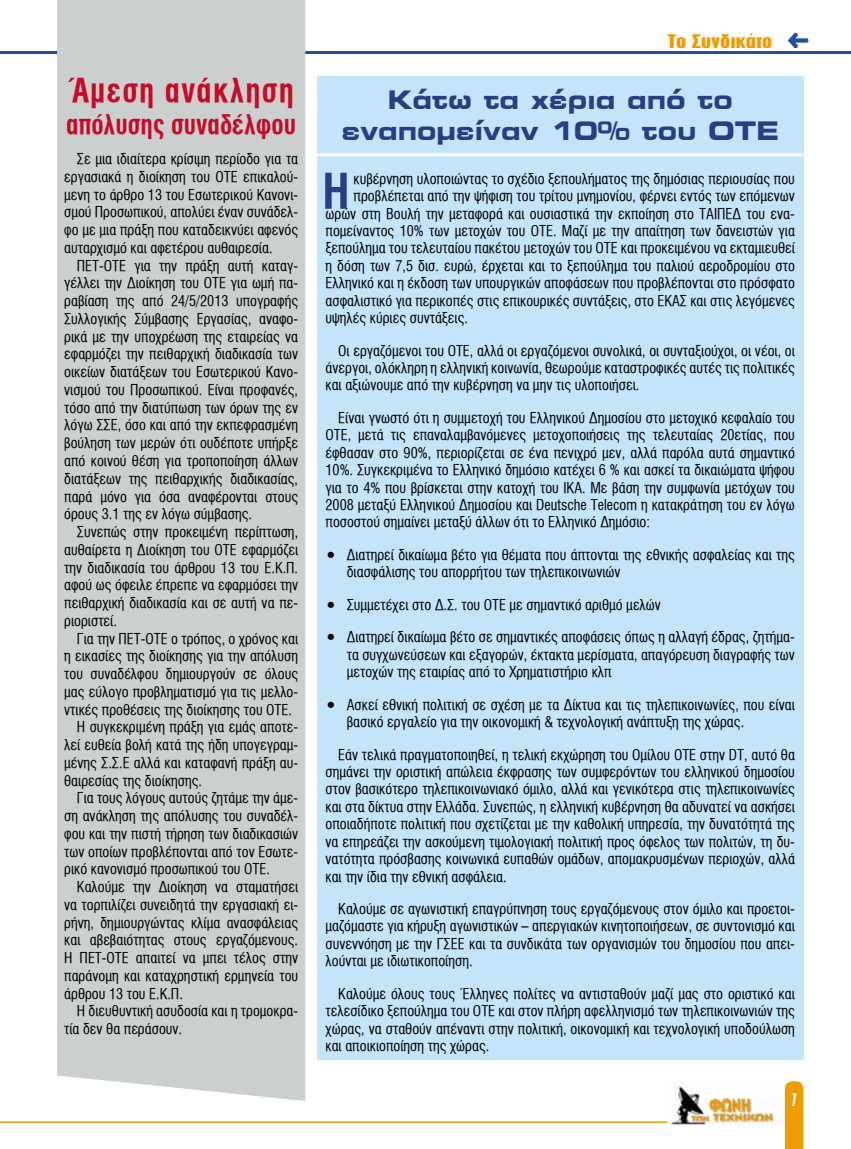
<style>
.page{position:relative;width:851px;height:1149px;background:#fff}
.page>*{position:absolute;margin:0;border:0;box-sizing:border-box;transform-origin:0 0}
.t1{font:47.85px "UB Helvetica Cond Bold";color:#263e82}
.t2{font:33px "UB Helvetica Cond Bold";letter-spacing:.04em;color:#c60a27}
.t3{font:700 27px/31.2px "PF Euroset";color:#263e82;text-align:center;scale:.89 1}
.t4{font:27px "UB Helvetica Cond Bold";color:#c60a27}
.t5{font:800 19.5px "CF Eteocles";color:#ee9c00;scale:1.2 1}
.t6{font:15.6px "CF Compacta BT Roman";color:#fff}
.t7{font:15px/17.4px "UB Helvetica Cond";color:#000;text-align:justify}
</style>
<div class="page">
<svg style="left:787px;top:33px;width:21px;height:15px"></svg>
<hr style="left:0;top:52px;width:850px;height:2px;background:#215298">
<svg style="left:784px;top:1081px;width:19px;height:67px"></svg>
<hr style="left:0;top:1120px;width:667px;height:2px;background:#ee9c00">
<img style="left:666px;top:1082px;width:113px;height:42px">
<div style="left:317px;top:76px;width:486px;height:983px;background:#c3e4f9"></div>
<div style="left:57px;top:0;width:248px;height:1100px;background:#cbd0cf"></div>
<hr style="left:317px;top:153px;width:486px;height:3px;background:#fff">
<h2 class="t2" style="left:68px;top:72px;width:227px">Άμεση ανάκληση</h2>
<h3 class="t4" style="left:66px;top:109px;width:231px">απόλυσης συναδέλφου</h3>
<p class="t7" style="left:64px;top:150px;width:235px;text-indent:13px">Σε μια ιδιαίτερα κρίσιμη περίοδο για τα εργασιακά η διοίκηση του ΟΤΕ επικαλού&shy;μενη το άρθρο 13 του Εσωτερικού Κανονι&shy;σμού Προσωπικού, απολύει έναν συνάδελ&shy;φο με μια πράξη που καταδεικνύει αφενός αυταρχισμό και αφετέρου αυθαιρεσία.</p>
<p class="t7" style="left:64px;top:257px;width:235px;text-indent:13px">ΠΕΤ-ΟΤΕ για την πράξη αυτή καταγ&shy;γέλλει την Διοίκηση του ΟΤΕ για ωμή πα&shy;ραβίαση της από 24/5/2013 υπογραφής Συλλογικής Σύμβασης Εργασίας, αναφο&shy;ρικά με την υποχρέωση της εταιρείας να εφαρμόζει την πειθαρχική διαδικασία των οικείων διατάξεων του Εσωτερικού Κανο&shy;νισμού του Προσωπικού. Είναι προφανές, τόσο από την διατύπωση των όρων της εν λόγω ΣΣΕ, όσο και από την εκπεφρασμένη βούληση των μερών ότι ουδέποτε υπήρξε από κοινού θέση για τροποποίηση άλλων διατάξεων της πειθαρχικής διαδικασίας, παρά μόνο για όσα αναφέρονται στους όρους 3.1 της εν λόγω σύμβασης.</p>
<p class="t7" style="left:64px;top:523px;width:235px;text-indent:13px">Συνεπώς στην προκειμένη περίπτωση, αυθαίρετα η Διοίκηση του ΟΤΕ εφαρμόζει την διαδικασία του άρθρου 13 του Ε.Κ.Π. αφού ως όφειλε έπρεπε να εφαρμόσει την πειθαρχική διαδικασία και σε αυτή να πε&shy;ριοριστεί.</p>
<p class="t7" style="left:77px;top:629px;width:223px">Για την ΠΕΤ-ΟΤΕ ο τρόπος, ο χρόνος και</p>
<p class="t7" style="left:64px;top:647px;width:235px">η εικασίες της διοίκησης για την απόλυση</p>
<p class="t7" style="left:64px;top:665px;width:235px">του συναδέλφου δημιουργούν σε όλους</p>
<p class="t7" style="left:64px;top:682px;width:235px">μας εύλογο προβληματισμό για τις μελλο-</p>
<p class="t7" style="left:64px;top:700px;width:229px">ντικές προθέσεις της διοίκησης του ΟΤΕ.</p>
<p class="t7" style="left:77px;top:718px;width:223px">Η συγκεκριμένη πράξη για εμάς αποτε-</p>
<p class="t7" style="left:64px;top:736px;width:235px">λεί ευθεία βολή κατά της ήδη υπογεγραμ-</p>
<p class="t7" style="left:64px;top:753px;width:235px">μένης Σ.Σ.Ε αλλά και καταφανή πράξη αυ-</p>
<p class="t7" style="left:64px;top:771px;width:139px">θαιρεσίας της διοίκησης.</p>
<p class="t7" style="left:77px;top:789px;width:223px">Για τους λόγους αυτούς ζητάμε την άμε-</p>
<p class="t7" style="left:64px;top:807px;width:235px">ση ανάκληση της απόλυσης του συναδέλ-</p>
<p class="t7" style="left:64px;top:824px;width:235px">φου και την πιστή τήρηση των διαδικασιών</p>
<p class="t7" style="left:64px;top:842px;width:235px">των οποίων προβλέπονται από τον Εσωτε-</p>
<p class="t7" style="left:64px;top:860px;width:207px">ρικό κανονισμό προσωπικού του ΟΤΕ.</p>
<p class="t7" style="left:77px;top:878px;width:223px">Καλούμε την Διοίκηση να σταματήσει</p>
<p class="t7" style="left:64px;top:895px;width:235px">να τορπιλίζει συνειδητά την εργασιακή ει-</p>
<p class="t7" style="left:64px;top:913px;width:235px">ρήνη, δημιουργώντας κλίμα ανασφάλειας</p>
<p class="t7" style="left:64px;top:931px;width:235px">και αβεβαιότητας στους εργαζόμενους.</p>
<p class="t7" style="left:64px;top:949px;width:235px">Η ΠΕΤ-ΟΤΕ απαιτεί να μπει τέλος στην</p>
<p class="t7" style="left:64px;top:966px;width:235px">παράνομη και καταχρηστική ερμηνεία του</p>
<p class="t7" style="left:64px;top:984px;width:120px">άρθρου 13 του Ε.Κ.Π.</p>
<p class="t7" style="left:77px;top:1002px;width:223px">Η διευθυντική ασυδοσία και η τρομοκρα-</p>
<p class="t7" style="left:64px;top:1020px;width:119px">τία δεν θα περάσουν.</p>
<h3 class="t5" style="left:667px;top:31px;width:89px">Το Συνδικάτο</h3>
<h3 class="t3" style="left:341px;top:83px;width:493px">Κάτω τα χέρια από το εναπομείναν 10% του ΟΤΕ</h3>
<h1 class="t1" style="left:322px;top:164px;width:29px">Η</h1>
<p class="t7" style="left:353px;top:170px;width:443px">κυβέρνηση υλοποιώντας το σχέδιο ξεπουλήματος της δημόσιας περιουσίας που</p>
<p class="t7" style="left:353px;top:187px;width:443px">προβλέπεται από την ψήφιση του τρίτου μνημονίου, φέρνει εντός των επόμενων</p>
<p class="t7" style="left:325px;top:205px;width:471px">ωρών στη Βουλή την μεταφορά και ουσιαστικά την εκποίηση στο ΤΑΙΠΕΔ του ενα-</p>
<p class="t7" style="left:325px;top:222px;width:471px">πομείναντος 10% των μετοχών του ΟΤΕ. Μαζί με την απαίτηση των δανειστών για</p>
<p class="t7" style="left:325px;top:239px;width:471px">ξεπούλημα του τελευταίου πακέτου μετοχών του ΟΤΕ και προκειμένου να εκταμιευθεί</p>
<p class="t7" style="left:325px;top:257px;width:471px">η δόση των 7,5 δισ. ευρώ, έρχεται και το ξεπούλημα του παλιού αεροδρομίου στο</p>
<p class="t7" style="left:325px;top:274px;width:471px">Ελληνικό και η έκδοση των υπουργικών αποφάσεων που προβλέπονται στο πρόσφατο</p>
<p class="t7" style="left:325px;top:292px;width:471px">ασφαλιστικό για περικοπές στις επικουρικές συντάξεις, στο ΕΚΑΣ και στις λεγόμενες</p>
<p class="t7" style="left:325px;top:309px;width:144px">υψηλές κύριες συντάξεις.</p>
<p class="t7" style="left:325px;top:342px;width:471px;text-indent:13px">Οι εργαζόμενοι του ΟΤΕ, αλλά οι εργαζόμενοι συνολικά, οι συνταξιούχοι, οι νέοι, οι άνεργοι, ολόκληρη η ελληνική κοινωνία, θεωρούμε καταστροφικές αυτές τις πολιτικές και αξιώνουμε από την κυβέρνηση να μην τις υλοποιήσει.</p>
<p class="t7" style="left:325px;top:409px;width:471px;text-indent:13px">Είναι γνωστό ότι η συμμετοχή του Ελληνικού Δημοσίου στο μετοχικό κεφαλαίο του ΟΤΕ, μετά τις επαναλαμβανόμενες μετοχοποιήσεις της τελευταίας 20ετίας, που έφθασαν στο 90%, περιορίζεται σε ένα πενιχρό μεν, αλλά παρόλα αυτά σημαντικό 10%. Συγκεκριμένα το Ελληνικό δημόσιο κατέχει 6 % και ασκεί τα δικαιώματα ψήφου για το 4% που βρίσκεται στην κατοχή του ΙΚΑ. Με βάση την συμφωνία μετόχων του 2008 μεταξύ Ελληνικού Δημοσίου και Deutsche Telecom η κατακράτηση του εν λόγω ποσοστού σημαίνει μεταξύ άλλων ότι το Ελληνικό Δημόσιο:</p>
<p class="t7" style="left:347px;top:546px;width:449px;text-indent:-21px">• Διατηρεί δικαίωμα βέτο για θέματα που άπτονται της εθνικής ασφαλείας και της διασφάλισης του απορρήτου των τηλεπικοινωνιών</p>
<p class="t7" style="left:325px;top:596px;width:337px">• Συμμετέχει στο Δ.Σ. του ΟΤΕ με σημαντικό αριθμό μελών</p>
<p class="t7" style="left:347px;top:628px;width:449px;text-indent:-21px">• Διατηρεί δικαίωμα βέτο σε σημαντικές αποφάσεις όπως η αλλαγή έδρας, ζητήμα&shy;τα συγχωνεύσεων και εξαγορών, έκτακτα μερίσματα, απαγόρευση διαγραφής των μετοχών της εταιρίας από το Χρηματιστήριο κλπ</p>
<p class="t7" style="left:347px;top:695px;width:449px;text-indent:-21px">• Ασκεί εθνική πολιτική σε σχέση με τα Δίκτυα και τις τηλεπικοινωνίες, που είναι βασικό εργαλείο για την οικονομική &amp; τεχνολογική ανάπτυξη της χώρας.</p>
<p class="t7" style="left:325px;top:745px;width:471px;text-indent:13px">Εάν τελικά πραγματοποιηθεί, η τελική εκχώρηση του Ομίλου ΟΤΕ στην DT, αυτό θα σημάνει την οριστική απώλεια έκφρασης των συμφερόντων του ελληνικού δημοσίου στον βασικότερο τηλεπικοινωνιακό όμιλο, αλλά και γενικότερα στις τηλεπικοινωνίες και στα δίκτυα στην Ελλάδα. Συνεπώς, η ελληνική κυβέρνηση θα αδυνατεί να ασκήσει οποιαδήποτε πολιτική που σχετίζεται με την καθολική υπηρεσία, την δυνατότητά της να επηρεάζει την ασκούμενη τιμολογιακή πολιτική προς όφελος των πολιτών, τη δυ&shy;νατότητα πρόσβασης κοινωνικά ευπαθών ομάδων, απομακρυσμένων περιοχών, αλλά και την ίδια την εθνική ασφάλεια.</p>
<p class="t7" style="left:325px;top:900px;width:471px;text-indent:13px">Καλούμε σε αγωνιστική επαγρύπνηση τους εργαζόμενους στον όμιλο και προετοι&shy;μαζόμαστε για κήρυξη αγωνιστικών – απεργιακών κινητοποιήσεων, σε συντονισμό και συνεννόηση με την ΓΣΕΕ και τα συνδικάτα των οργανισμών του δημοσίου που απει&shy;λούνται με ιδιωτικοποίηση.</p>
<p class="t7" style="left:325px;top:984px;width:471px;text-indent:13px">Καλούμε όλους τους Έλληνες πολίτες να αντισταθούν μαζί μας στο οριστικό και τελεσίδικο ξεπούλημα του ΟΤΕ και στον πλήρη αφελληνισμό των τηλεπικοινωνιών της χώρας, να σταθούν απέναντι στην πολιτική, οικονομική και τεχνολογική υποδούλωση και αποικιοποίηση της χώρας.</p>
<p class="t6" style="left:791px;top:1090px;width:7px">7</p>
</div>
